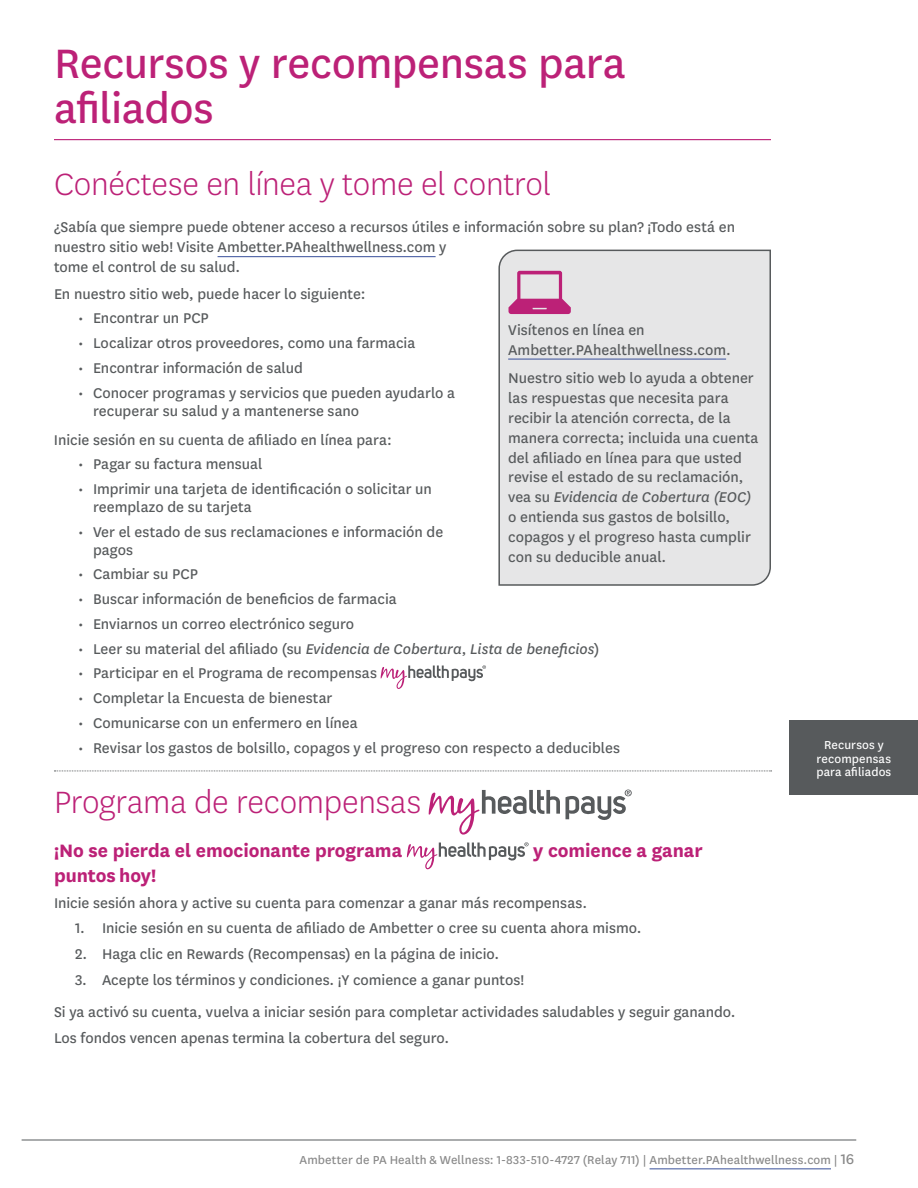
<style>
.page{position:relative;width:918px;height:1188px;background:#fff}
.page>*{position:absolute;margin:0;border:0;box-sizing:border-box;transform-origin:0 0}
.t1{font:48px/45px "Centene Sans";letter-spacing:-.01em;color:#bc2177}
.t2{font:300 36px "Centene Sans";letter-spacing:-.005em;color:#bc2177}
.t3{font:700 21px "Centene Sans";letter-spacing:-.005em;color:#bc2177}
.t4{font:16.5px/19.8px "Centene Sans";color:#575a5c}
.t5{font:italic 16.5px "Centene Sans";color:#575a5c}
.t6{font:13.5px "Centene Sans";letter-spacing:.01em;color:#898989}
.t7{font:13.5px/13.5px "Centene Sans";letter-spacing:.01em;color:#fff;text-align:center}
.s1{font-style:normal}
.s2{font-style:italic}
.s3{font-size:16.5px}
</style>
<div class="page">
<hr style="left:22px;top:1140px;width:834px;height:1px;background:#575a5c">
<hr style="left:650px;top:1168px;width:181px;height:1px;background:#384f9a">
<div style="left:790px;top:720px;width:128px;height:75px;background:#575a5c"></div>
<hr style="left:54px;top:139px;width:717px;height:1px;background:#bc2177">
<hr style="left:218px;top:256px;width:218px;height:1px;background:#384f9a">
<svg style="left:54px;top:771px;width:718px;height:1px"></svg>
<svg style="left:381px;top:665px;width:105px;height:24px"></svg>
<svg style="left:429px;top:790px;width:131px;height:45px"></svg>
<svg style="left:566px;top:790px;width:66px;height:30px"></svg>
<svg style="left:407px;top:842px;width:122px;height:27px"></svg>
<div style="left:498px;top:249px;width:273px;height:337px;background:#e6e6e7"></div>
<hr style="left:508px;top:359px;width:218px;height:1px;background:#384f9a">
<svg style="left:508px;top:271px;width:63px;height:43px;background:#d391b6"></svg>
<h2 class="t1" style="left:54px;top:38px;width:573px">Recursos y recompensas para afiliados</h2>
<h3 class="t2" style="left:54px;top:161px;width:499px">Conéctese en línea y tome el control</h3>
<p class="t4" style="left:54px;top:217px;width:683px">¿Sabía que siempre puede obtener acceso a recursos útiles e información sobre su plan? ¡Todo está en nuestro sitio web! Visite Ambetter.PAhealthwellness.com y<br>tome el control de su salud.</p>
<p class="t4" style="left:54px;top:283px;width:313px">En nuestro sitio web, puede hacer lo siguiente:</p>
<p class="t4" style="left:78px;top:307px;width:132px">• Encontrar un PCP</p>
<p class="t4" style="left:78px;top:332px;width:339px">• Localizar otros proveedores, como una farmacia</p>
<p class="t4" style="left:78px;top:357px;width:226px">• Encontrar información de salud</p>
<p class="t4" style="left:93px;top:383px;width:364px;line-height:18px;text-indent:-15px">• Conocer programas y servicios que pueden ayudarlo a recuperar su salud y a mantenerse sano</p>
<p class="t4" style="left:54px;top:429px;width:339px">Inicie sesión en su cuenta de afiliado en línea para:</p>
<p class="t4" style="left:78px;top:453px;width:186px">• Pagar su factura mensual</p>
<p class="t4" style="left:93px;top:479px;width:340px;line-height:18px;text-indent:-15px">• Imprimir una tarjeta de identificación o solicitar un reemplazo de su tarjeta</p>
<p class="t4" style="left:93px;top:522px;width:352px;line-height:18px;text-indent:-15px">• Ver el estado de sus reclamaciones e información de pagos</p>
<p class="t4" style="left:78px;top:564px;width:121px">• Cambiar su PCP</p>
<p class="t4" style="left:78px;top:588px;width:320px">• Buscar información de beneficios de farmacia</p>
<p class="t4" style="left:78px;top:613px;width:278px">• Enviarnos un correo electrónico seguro</p>
<p class="t5" style="left:78px;top:638px;width:523px"><span class="s1">• Leer su material del afiliado (su</span> Evidencia de Cobertura<span class="s1">,</span> Lista de beneficios<span class="s1">)</span></p>
<p class="t4" style="left:78px;top:663px;width:300px">• Participar en el Programa de recompensas</p>
<p class="t4" style="left:78px;top:687px;width:256px">• Completar la Encuesta de bienestar</p>
<p class="t4" style="left:78px;top:712px;width:281px">• Comunicarse con un enfermero en línea</p>
<p class="t4" style="left:78px;top:737px;width:544px">• Revisar los gastos de bolsillo, copagos y el progreso con respecto a deducibles</p>
<h3 class="t2" style="left:54px;top:780px;width:369px">Programa de recompensas</h3>
<p class="t3" style="left:54px;top:835px;width:350px">¡No se pierda el emocionante programa</p>
<p class="t3" style="left:533px;top:835px;width:171px">y comience a ganar</p>
<p class="t3" style="left:54px;top:860px;width:104px">puntos hoy!</p>
<p class="t4" style="left:54px;top:892px;width:535px">Inicie sesión ahora y active su cuenta para comenzar a ganar más recompensas.</p>
<p class="t4" style="left:75px;top:918px;width:568px">1. Inicie sesión en su cuenta de afiliado de Ambetter o cree su cuenta ahora mismo.</p>
<p class="t4" style="left:75px;top:943px;width:426px">2. Haga clic en Rewards (Recompensas) en la página de inicio.</p>
<p class="t4" style="left:75px;top:969px;width:451px">3. Acepte los términos y condiciones. ¡Y comience a ganar puntos!</p>
<p class="t4" style="left:54px;top:1001px;width:683px">Si ya activó su cuenta, vuelva a iniciar sesión para completar actividades saludables y seguir ganando.</p>
<p class="t4" style="left:54px;top:1027px;width:397px">Los fondos vencen apenas termina la cobertura del seguro.</p>
<p class="t4" style="left:508px;top:319px;width:224px">Visítenos en línea en<br>Ambetter.PAhealthwellness.com.</p>
<p class="t4" style="left:508px;top:368px;width:252px">Nuestro sitio web lo ayuda a obtener las respuestas que necesita para recibir la atención correcta, de la manera correcta; incluida una cuenta del afiliado en línea para que usted revise el estado de su reclamación, vea su <span class="s2">Evidencia de Cobertura (EOC) </span>o entienda sus gastos de bolsillo, copagos y el progreso hasta cumplir con su deducible anual.</p>
<p class="t7" style="left:816px;top:738px;width:76px">Recursos y recompensas para afiliados</p>
<p class="t6" style="left:300px;top:1151px;width:556px">Ambetter de PA Health &amp; Wellness: 1-833-510-4727 (Relay 711) | Ambetter.PAhealthwellness.com | <span class="s3">16</span></p>
</div>
